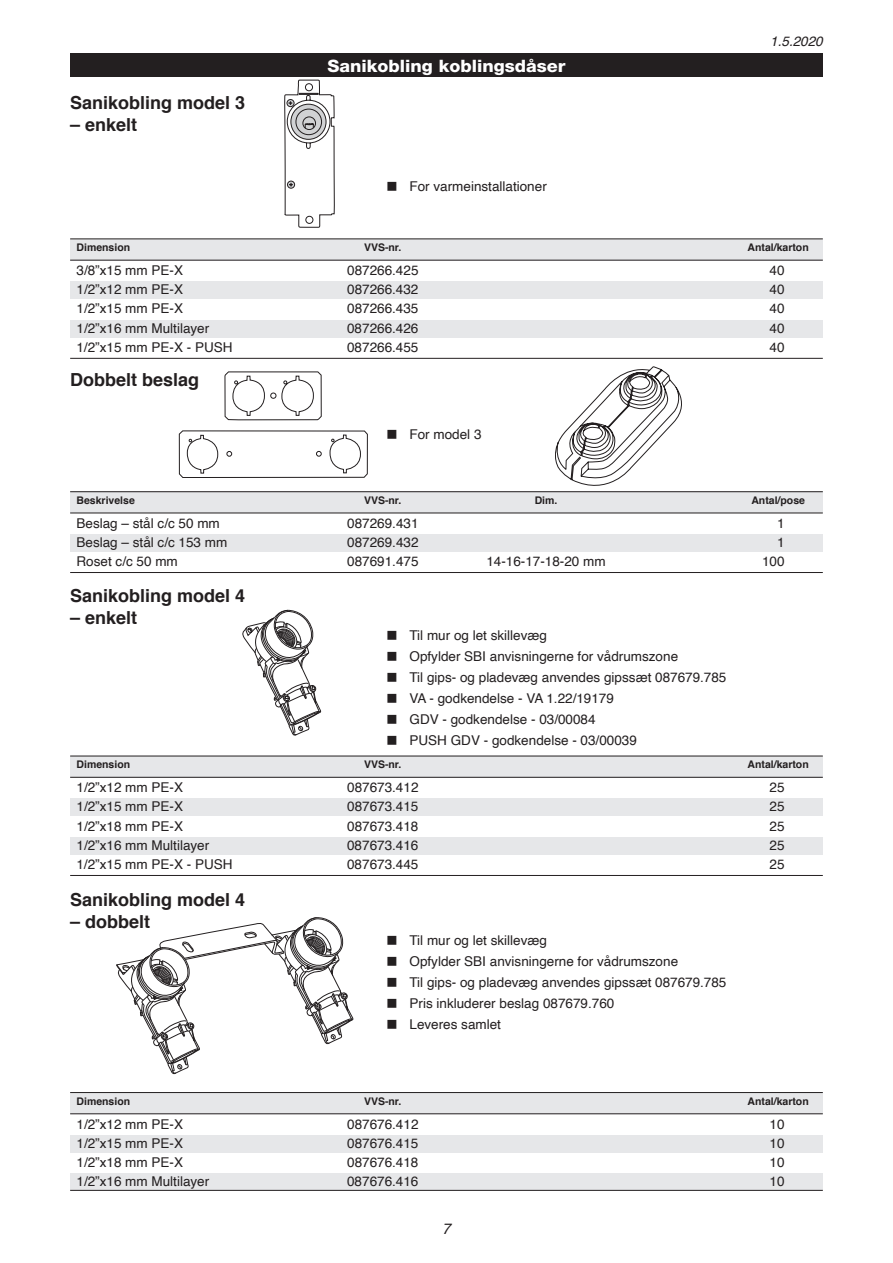
<style>
.page{position:relative;width:893px;height:1263px;background:#fff}
.page>*{position:absolute;margin:0;border:0;box-sizing:border-box;transform-origin:0 0}
.t1{font:700 18px "Helvetica";color:#231f20}
.t2{font:800 17.1px "Helvetica Neue";color:#fff;scale:1.05 1}
.t3{font:italic 15px "Helvetica";color:#231f20}
.t4{font:13.5px/21px "Helvetica";color:#231f20}
.t5{font:italic 13.5px "Helvetica";color:#231f20}
.t6{font:700 10.5px "Helvetica";color:#231f20}
</style>
<div class="page">
<svg style="left:284px;top:80px;width:51px;height:148px"></svg>
<svg style="left:225px;top:372px;width:96px;height:48px"></svg>
<svg style="left:179px;top:430px;width:189px;height:48px"></svg>
<svg style="left:555px;top:367px;width:127px;height:119px"></svg>
<svg style="left:242px;top:610px;width:79px;height:126px"></svg>
<svg style="left:116px;top:917px;width:238px;height:158px"></svg>
<div style="left:70px;top:53px;width:753px;height:24px;background:#231f20"></div>
<div style="left:70px;top:534px;width:753px;height:17px;background:#e6e7e9"></div>
<div style="left:70px;top:492px;width:753px;height:21px;background:#e6e7e9"></div>
<hr style="left:70px;top:491px;width:753px;height:1px;background:#231f20">
<hr style="left:70px;top:513px;width:753px;height:1px;background:#231f20">
<hr style="left:70px;top:572px;width:753px;height:1px;background:#231f20">
<div style="left:70px;top:281px;width:753px;height:17px;background:#e6e7e9"></div>
<div style="left:70px;top:320px;width:753px;height:17px;background:#e6e7e9"></div>
<div style="left:70px;top:239px;width:753px;height:21px;background:#e6e7e9"></div>
<hr style="left:70px;top:238px;width:753px;height:1px;background:#231f20">
<hr style="left:70px;top:260px;width:753px;height:1px;background:#231f20">
<hr style="left:70px;top:358px;width:753px;height:1px;background:#231f20">
<div style="left:70px;top:798px;width:753px;height:17px;background:#e6e7e9"></div>
<div style="left:70px;top:837px;width:753px;height:17px;background:#e6e7e9"></div>
<div style="left:70px;top:756px;width:753px;height:21px;background:#e6e7e9"></div>
<hr style="left:70px;top:756px;width:753px;height:1px;background:#231f20">
<hr style="left:70px;top:777px;width:753px;height:1px;background:#231f20">
<hr style="left:70px;top:875px;width:753px;height:1px;background:#231f20">
<div style="left:70px;top:1135px;width:753px;height:17px;background:#e6e7e9"></div>
<div style="left:70px;top:1174px;width:753px;height:17px;background:#e6e7e9"></div>
<div style="left:70px;top:1092px;width:753px;height:22px;background:#e6e7e9"></div>
<hr style="left:70px;top:1092px;width:753px;height:1px;background:#231f20">
<hr style="left:70px;top:1113px;width:753px;height:1px;background:#231f20">
<hr style="left:70px;top:1190px;width:753px;height:1px;background:#231f20">
<h1 class="t1" style="left:70px;top:88px;width:177px">Sanikobling model 3</h1>
<h1 class="t1" style="left:70px;top:110px;width:69px">– enkelt</h1>
<p class="t2" style="left:327px;top:56px;width:228px">Sanikobling koblingsdåser</p>
<p class="t4" style="left:409px;top:176px;width:139px">For varmeinstallationer</p>
<p class="t5" style="left:770px;top:31px;width:54px">1.5.2020</p>
<p class="t6" style="left:77px;top:239px;width:55px">Dimension</p>
<p class="t6" style="left:364px;top:239px;width:39px">VVS-nr.</p>
<p class="t6" style="left:747px;top:239px;width:63px">Antal/karton</p>
<p class="t4" style="left:77px;top:260px;width:108px">3/8”x15 mm PE-X</p>
<p class="t4" style="left:347px;top:260px;width:73px">087266.425</p>
<p class="t4" style="left:769px;top:260px;width:17px">40</p>
<p class="t4" style="left:77px;top:279px;width:108px">1/2”x12 mm PE-X</p>
<p class="t4" style="left:347px;top:279px;width:73px">087266.432</p>
<p class="t4" style="left:769px;top:279px;width:17px">40</p>
<p class="t4" style="left:77px;top:299px;width:108px">1/2”x15 mm PE-X</p>
<p class="t4" style="left:347px;top:299px;width:73px">087266.435</p>
<p class="t4" style="left:769px;top:299px;width:17px">40</p>
<p class="t4" style="left:76px;top:318px;width:134px">1/2”x16 mm Multilayer</p>
<p class="t4" style="left:347px;top:318px;width:73px">087266.426</p>
<p class="t4" style="left:769px;top:318px;width:17px">40</p>
<p class="t4" style="left:76px;top:337px;width:158px">1/2”x15 mm PE-X - PUSH</p>
<p class="t4" style="left:347px;top:337px;width:73px">087266.455</p>
<p class="t4" style="left:769px;top:337px;width:17px">40</p>
<h1 class="t1" style="left:70px;top:365px;width:131px">Dobbelt beslag</h1>
<p class="t4" style="left:409px;top:424px;width:74px">For model 3</p>
<p class="t6" style="left:77px;top:492px;width:60px">Beskrivelse</p>
<p class="t6" style="left:364px;top:492px;width:39px">VVS-nr.</p>
<p class="t6" style="left:535px;top:492px;width:24px">Dim.</p>
<p class="t6" style="left:751px;top:492px;width:55px">Antal/pose</p>
<p class="t4" style="left:77px;top:513px;width:145px">Beslag – stål c/c 50 mm</p>
<p class="t4" style="left:347px;top:513px;width:73px">087269.431</p>
<p class="t4" style="left:777px;top:513px;width:9px">1</p>
<p class="t4" style="left:77px;top:532px;width:152px">Beslag – stål c/c 153 mm</p>
<p class="t4" style="left:347px;top:532px;width:73px">087269.432</p>
<p class="t4" style="left:777px;top:532px;width:9px">1</p>
<p class="t4" style="left:77px;top:551px;width:103px">Roset c/c 50 mm</p>
<p class="t4" style="left:347px;top:551px;width:73px">087691.475</p>
<p class="t4" style="left:486px;top:551px;width:121px">14-16-17-18-20 mm</p>
<p class="t4" style="left:762px;top:551px;width:24px">100</p>
<h1 class="t1" style="left:70px;top:581px;width:177px">Sanikobling model 4</h1>
<h1 class="t1" style="left:70px;top:603px;width:69px">– enkelt</h1>
<p class="t4" style="left:409px;top:625px;width:318px">Til mur og let skillevæg<br>Opfylder SBI anvisningerne for vådrumszone<br>Til gips- og pladevæg anvendes gipssæt 087679.785<br>VA - godkendelse - VA 1.22/19179<br>GDV - godkendelse - 03/00084<br>PUSH GDV - godkendelse - 03/00039</p>
<p class="t6" style="left:77px;top:756px;width:55px">Dimension</p>
<p class="t6" style="left:364px;top:756px;width:39px">VVS-nr.</p>
<p class="t6" style="left:747px;top:756px;width:63px">Antal/karton</p>
<p class="t4" style="left:77px;top:777px;width:108px">1/2”x12 mm PE-X</p>
<p class="t4" style="left:347px;top:777px;width:73px">087673.412</p>
<p class="t4" style="left:769px;top:777px;width:17px">25</p>
<p class="t4" style="left:77px;top:796px;width:108px">1/2”x15 mm PE-X</p>
<p class="t4" style="left:347px;top:796px;width:73px">087673.415</p>
<p class="t4" style="left:769px;top:796px;width:17px">25</p>
<p class="t4" style="left:77px;top:816px;width:108px">1/2”x18 mm PE-X</p>
<p class="t4" style="left:347px;top:816px;width:73px">087673.418</p>
<p class="t4" style="left:769px;top:816px;width:17px">25</p>
<p class="t4" style="left:76px;top:835px;width:134px">1/2”x16 mm Multilayer</p>
<p class="t4" style="left:347px;top:835px;width:73px">087673.416</p>
<p class="t4" style="left:769px;top:835px;width:17px">25</p>
<p class="t4" style="left:76px;top:854px;width:158px">1/2”x15 mm PE-X - PUSH</p>
<p class="t4" style="left:347px;top:854px;width:73px">087673.445</p>
<p class="t4" style="left:769px;top:854px;width:17px">25</p>
<h1 class="t1" style="left:70px;top:885px;width:177px">Sanikobling model 4</h1>
<h1 class="t1" style="left:70px;top:907px;width:82px">– dobbelt</h1>
<p class="t4" style="left:409px;top:930px;width:318px">Til mur og let skillevæg<br>Opfylder SBI anvisningerne for vådrumszone<br>Til gips- og pladevæg anvendes gipssæt 087679.785<br>Pris inkluderer beslag 087679.760<br>Leveres samlet</p>
<p class="t6" style="left:77px;top:1092px;width:55px">Dimension</p>
<p class="t6" style="left:364px;top:1092px;width:39px">VVS-nr.</p>
<p class="t6" style="left:747px;top:1092px;width:63px">Antal/karton</p>
<p class="t4" style="left:77px;top:1114px;width:108px">1/2”x12 mm PE-X</p>
<p class="t4" style="left:347px;top:1114px;width:73px">087676.412</p>
<p class="t4" style="left:769px;top:1114px;width:17px">10</p>
<p class="t4" style="left:77px;top:1133px;width:108px">1/2”x15 mm PE-X</p>
<p class="t4" style="left:347px;top:1133px;width:73px">087676.415</p>
<p class="t4" style="left:769px;top:1133px;width:17px">10</p>
<p class="t4" style="left:77px;top:1152px;width:108px">1/2”x18 mm PE-X</p>
<p class="t4" style="left:347px;top:1152px;width:73px">087676.418</p>
<p class="t4" style="left:769px;top:1152px;width:17px">10</p>
<p class="t4" style="left:76px;top:1171px;width:134px">1/2”x16 mm Multilayer</p>
<p class="t4" style="left:347px;top:1171px;width:73px">087676.416</p>
<p class="t4" style="left:769px;top:1171px;width:17px">10</p>
<p class="t3" style="left:442px;top:1217px;width:10px">7</p>
</div>
